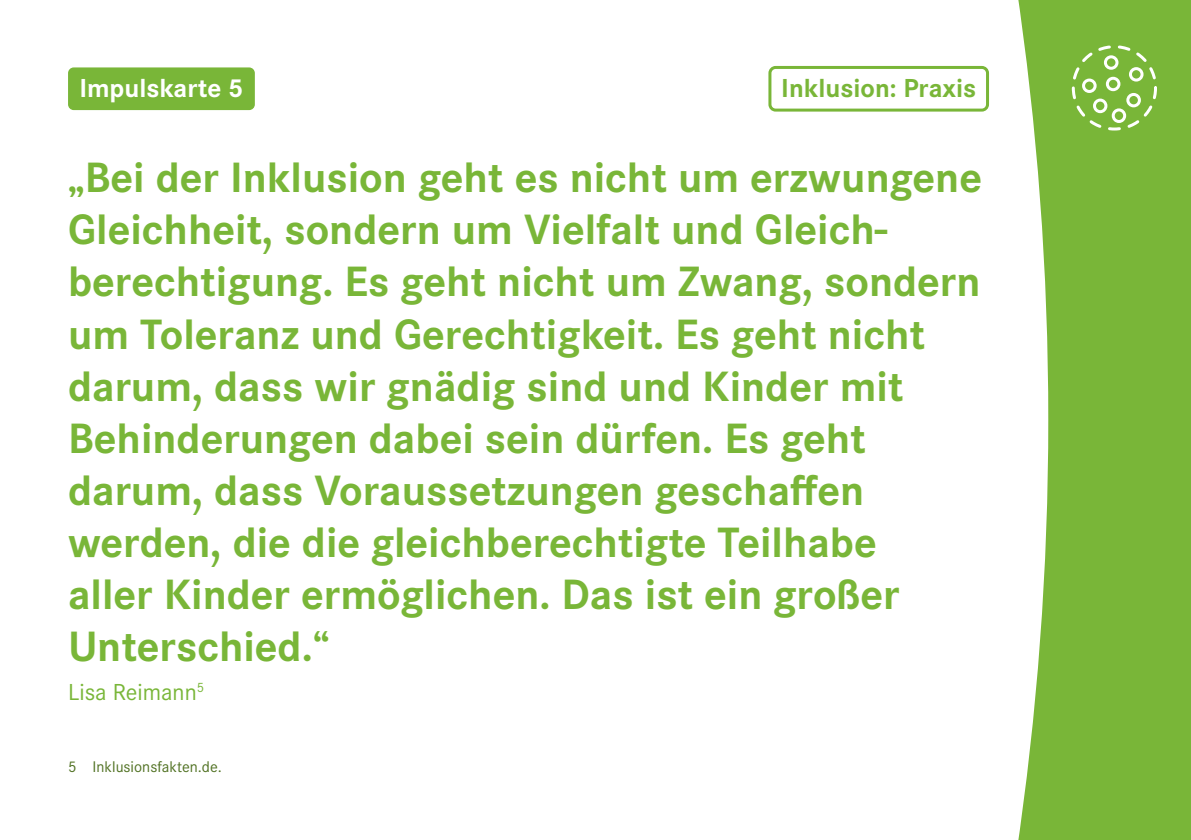
<style>
.page{position:relative;width:1191px;height:840px;background:#fff}
.page>*{position:absolute;margin:0;border:0;box-sizing:border-box;transform-origin:0 0}
.t1{font:700 44px/52px "Corporate S Pro";color:#79b638}
.P_-_Nummer_Kopfzeile_POSITIV{font:700 27px "Corporate S";color:#79b638}
.P_-_Nummer_Kopfzeile_POSITIV-2{font:700 27px "Corporate S";color:#fff}
.t2{font:24px "Corporate S Pro";color:#79b638}
.P_-_Fussnote{font:16px "Corporate S Pro";color:#507122}
</style>
<div class="page">
<svg style="left:1018px;top:0;width:173px;height:839px;background:#89be4f"></svg>
<div style="left:1071px;top:45px;width:86px;height:85px;border:3px dashed #fff;border-radius:50%"></div>
<div style="left:1082px;top:78px;width:14px;height:15px;border:3px solid #fff;border-radius:50%"></div>
<div style="left:1104px;top:55px;width:14px;height:15px;border:3px solid #fff;border-radius:50%"></div>
<div style="left:1111px;top:108px;width:15px;height:15px;border:3px solid #fff;border-radius:50%"></div>
<div style="left:1093px;top:98px;width:14px;height:15px;border:3px solid #fff;border-radius:50%"></div>
<div style="left:1105px;top:77px;width:15px;height:14px;border:3px solid #fff;border-radius:50%"></div>
<div style="left:1126px;top:93px;width:15px;height:14px;border:3px solid #fff;border-radius:50%"></div>
<div style="left:1129px;top:67px;width:14px;height:14px;border:3px solid #fff;border-radius:50%"></div>
<div style="left:768px;top:66px;width:221px;height:45px;border:3px solid #79b638;border-radius:6px"></div>
<div style="left:68px;top:67px;width:187px;height:43px;background:#79b638;border-radius:6px"></div>
<h1 class="P_-_Nummer_Kopfzeile_POSITIV-2" style="left:79px;top:69px;width:166px">Impulskarte 5</h1>
<h1 class="P_-_Nummer_Kopfzeile_POSITIV" style="left:781px;top:69px;width:196px">Inklusion: Praxis</h1>
<p class="t1" style="left:68px;top:148px;width:915px">„Bei der Inklusion geht es nicht um erzwungene Gleichheit, sondern um Vielfalt und Gleich&shy;berechtigung. Es geht nicht um Zwang, sondern um Toleranz und Gerechtigkeit. Es geht nicht darum, dass wir gnädig sind und Kinder mit Behinderungen dabei sein dürfen. Es geht darum, dass Voraussetzungen geschaffen werden, die die gleichberechtigte Teilhabe<br>aller Kinder ermöglichen. Das ist ein großer Unterschied.“</p>
<p class="t2" style="left:68px;top:674px;width:138px">Lisa Reimann<sup>5</sup></p>
<p class="P_-_Fussnote" style="left:68px;top:754px;width:155px">5 Inklusionsfakten.de.</p>
</div>
